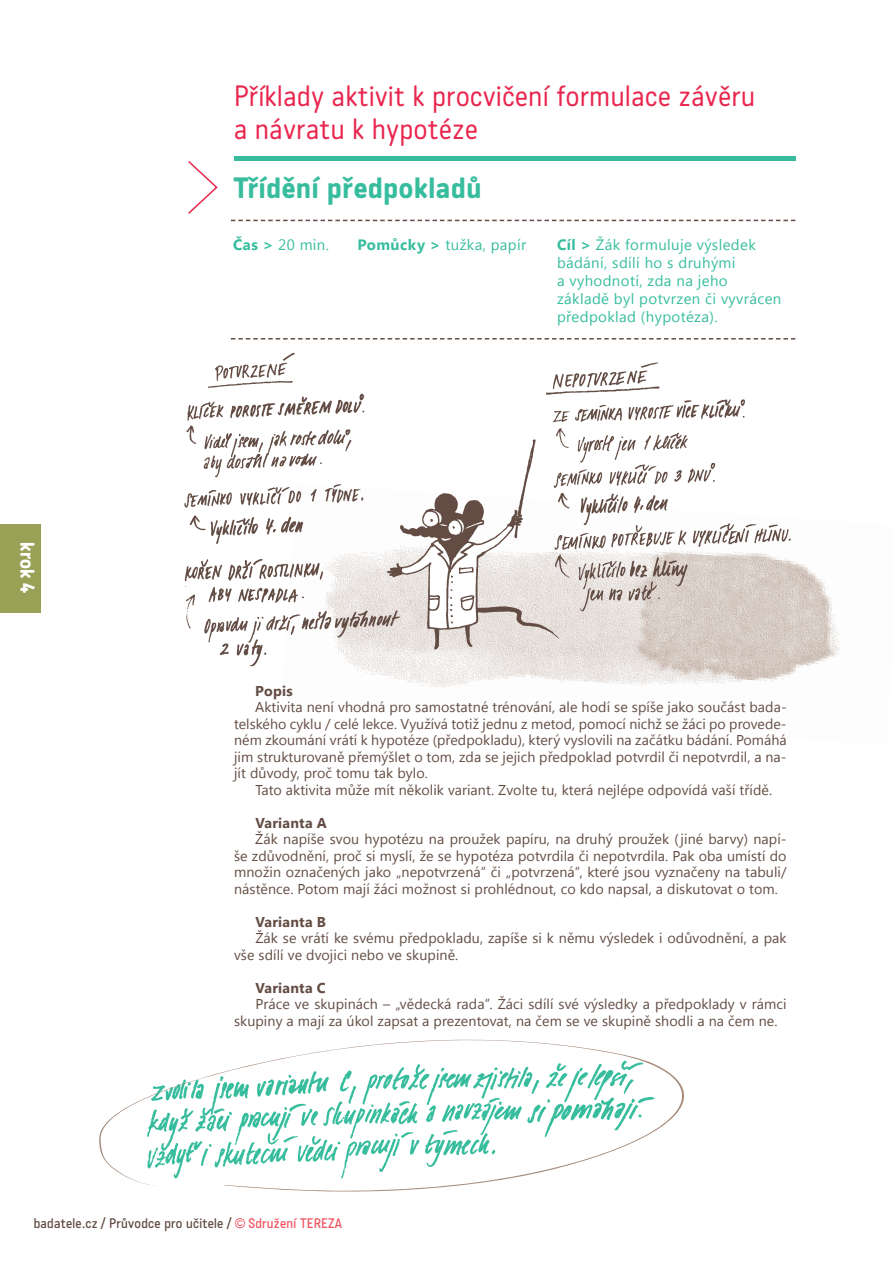
<style>
.page{position:relative;width:893px;height:1263px;background:#fff}
.page>*{position:absolute;margin:0;border:0;box-sizing:border-box;transform-origin:0 0}
.t1{font:28.5px/33px "Katarine Std";letter-spacing:.025em;color:#e9264e}
.t2{font:500 28.5px "Katarine Std";letter-spacing:.025em;color:#37bd9e}
.t3{font:500 19.5px "Katarine Std";color:#fff}
.t4{font:15px/18px "Segoe UI";letter-spacing:.025em;color:#37bd9e}
.t5{font:14.25px/16.5px "Segoe UI";letter-spacing:.005em;color:#624c43;text-align:justify}
.t6{font:700 14.25px "Segoe UI";letter-spacing:.015em;color:#624c43}
.t7{font:500 13.5px "Katarine Std";letter-spacing:.02em;color:#624c43}
.s1{font-weight:700}
.s2{font-family:"Arial";font-weight:400;color:#f05662}
.s3{color:#f05662}
</style>
<div class="page">
<img style="left:357px;top:562px;width:483px;height:126px">
<hr style="left:234px;top:156px;width:561px;height:4px;background:#37bd9e">
<svg style="left:231px;top:338px;width:564px;height:2px"></svg>
<svg style="left:231px;top:220px;width:564px;height:1px"></svg>
<svg style="left:188px;top:161px;width:30px;height:53px"></svg>
<img style="left:546px;top:362px;width:248px;height:252px">
<img style="left:184px;top:352px;width:219px;height:318px">
<svg style="left:99px;top:1039px;width:585px;height:153px"></svg>
<img style="left:384px;top:432px;width:177px;height:220px">
<div style="left:0;top:524px;width:40px;height:89px;background:#98a155"></div>
<h1 class="t1" style="left:234px;top:79px;width:522px">Příklady aktivit k procvičení formulace závěru a návratu k hypotéze</h1>
<h1 class="t2" style="left:234px;top:169px;width:249px">třídění předpokladů</h1>
<h2 class="t3" style="left:41px;top:542px;width:53px;rotate:90deg">krok 4</h2>
<p class="t4" style="left:233px;top:235px;width:97px"><span class="s1">Čas &gt;</span> 20 min.</p>
<p class="t4" style="left:357px;top:235px;width:170px"><span class="s1">Pomůcky &gt;</span> tužka, papír</p>
<p class="t4" style="left:557px;top:235px;width:226px"><span class="s1">Cíl &gt;</span> Žák formuluje výsledek bádání, sdílí ho s druhými<br>a vyhodnotí, zda na jeho základě byl potvrzen či vyvrácen předpoklad (hypotéza).</p>
<p class="t6" style="left:255px;top:680px;width:39px">Popis</p>
<p class="t5" style="left:234px;top:698px;width:554px;text-indent:21px">Aktivita není vhodná pro samostatné trénování, ale hodí se spíše jako součást bada&shy;telského cyklu / celé lekce. Využívá totiž jednu z metod, pomocí nichž se žáci po provede&shy;ném zkoumání vrátí k hypotéze (předpokladu), který vyslovili na začátku bádání. Pomáhá jim strukturovaně přemýšlet o tom, zda se jejich předpoklad potvrdil či nepotvrdil, a na&shy;jít důvody, proč tomu tak bylo.</p>
<p class="t5" style="left:255px;top:781px;width:518px">Tato aktivita může mít několik variant. Zvolte tu, která nejlépe odpovídá vaší třídě.</p>
<p class="t6" style="left:255px;top:812px;width:73px">Varianta A</p>
<p class="t5" style="left:234px;top:830px;width:554px;text-indent:21px">Žák napíše svou hypotézu na proužek papíru, na druhý proužek (jiné barvy) napí&shy;še zdůvodnění, proč si myslí, že se hypotéza potvrdila či nepotvrdila. Pak oba umístí do množin označených jako „nepotvrzená“ či „potvrzená“, které jsou vyznačeny na tabuli/ nástěnce. Potom mají žáci možnost si prohlédnout, co kdo napsal, a diskutovat o tom.</p>
<p class="t6" style="left:255px;top:911px;width:72px">Varianta B</p>
<p class="t5" style="left:234px;top:929px;width:554px;text-indent:21px">Žák se vrátí ke svému předpokladu, zapíše si k němu výsledek i odůvodnění, a pak vše sdílí ve dvojici nebo ve skupině.</p>
<p class="t6" style="left:255px;top:977px;width:72px">Varianta C</p>
<p class="t5" style="left:234px;top:995px;width:554px;text-indent:21px">Práce ve skupinách – „vědecká rada”. Žáci sdílí své výsledky a předpoklady v rámci skupiny a mají za úkol zapsat a prezentovat, na čem se ve skupině shodli a na čem ne.</p>
<p class="t7" style="left:34px;top:1214px;width:310px">badatele.cz / Průvodce pro učitele / <span class="s2">©</span> <span class="s3">Sdružení tereza</span></p>
</div>
